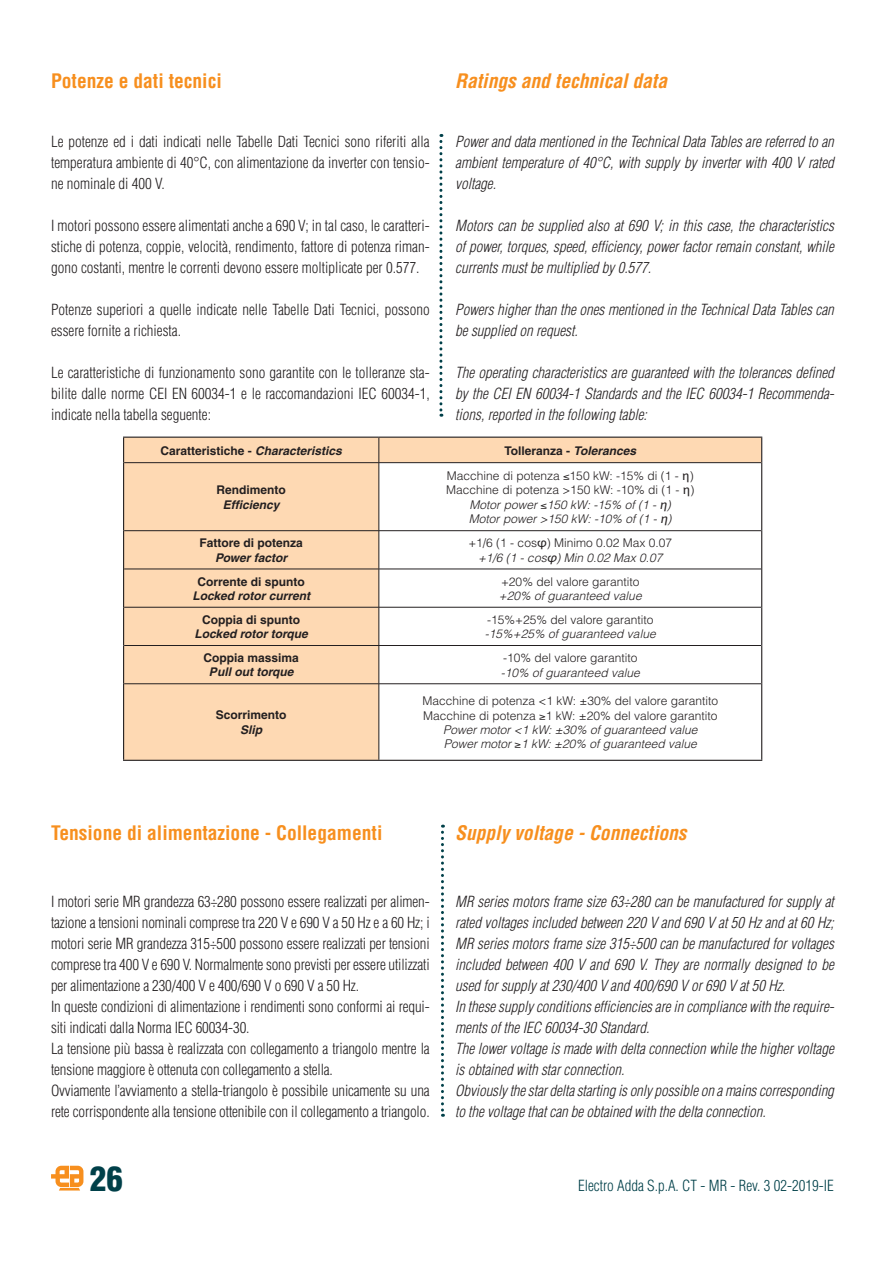
<style>
.page{position:relative;width:893px;height:1263px;background:#fff}
.page>*{position:absolute;margin:0;border:0;box-sizing:border-box;transform-origin:0 0}
.t1{font:900 condensed 33px "Helvetica";color:#004049}
.t2{font:700 condensed 19.5px "Helvetica";color:#f78f1e}
.t3{font:italic 700 condensed 19.5px "Helvetica";color:#f78f1e}
.t4{font:300 condensed 15px/21px "Helvetica";letter-spacing:-.01em;color:#231f20;text-align:justify}
.t5{font:italic 300 condensed 15px/21px "Helvetica";color:#231f20;text-align:justify}
.t6{font:300 condensed 15px "Helvetica";color:#004049}
.t7{font:300 12px/14.4px "Helvetica";color:#231f20;text-align:center}
.t8{font:700 12px "Helvetica";color:#231f20}
.t9{font:italic 700 12px "Helvetica";color:#231f20}
.t10{font:italic 300 12px "Helvetica";color:#231f20}
.s1{font-style:italic}
.s2{font-family:"Lucida Grande";font-weight:400}
.s3{font-family:"Lucida Grande";font-weight:400;font-style:italic}
</style>
<div class="page">
<svg style="left:51px;top:1166px;width:32px;height:25px"></svg>
<svg style="left:439px;top:134px;width:3px;height:283px"></svg>
<svg style="left:124px;top:438px;width:637px;height:322px"></svg>
<hr style="left:123px;top:437px;width:256px;height:1px;background:#231f20">
<svg style="left:123px;top:438px;width:1px;height:25px"></svg>
<hr style="left:379px;top:437px;width:383px;height:1px;background:#231f20">
<svg style="left:761px;top:438px;width:1px;height:25px"></svg>
<hr style="left:123px;top:463px;width:1px;height:68px;background:#231f20">
<hr style="left:761px;top:463px;width:1px;height:68px;background:#231f20">
<hr style="left:123px;top:531px;width:1px;height:38px;background:#231f20">
<hr style="left:761px;top:531px;width:1px;height:38px;background:#231f20">
<hr style="left:123px;top:569px;width:1px;height:38px;background:#231f20">
<hr style="left:761px;top:569px;width:1px;height:38px;background:#231f20">
<hr style="left:123px;top:607px;width:1px;height:39px;background:#231f20">
<hr style="left:761px;top:607px;width:1px;height:39px;background:#231f20">
<hr style="left:123px;top:646px;width:1px;height:38px;background:#231f20">
<hr style="left:761px;top:646px;width:1px;height:38px;background:#231f20">
<hr style="left:123px;top:684px;width:1px;height:76px;background:#231f20">
<hr style="left:761px;top:684px;width:1px;height:76px;background:#231f20">
<hr style="left:123px;top:760px;width:639px;height:1px;background:#231f20">
<hr style="left:124px;top:462px;width:637px;height:1px;background:#231f20">
<hr style="left:124px;top:530px;width:637px;height:1px;background:#231f20">
<hr style="left:124px;top:569px;width:637px;height:1px;background:#231f20">
<hr style="left:124px;top:607px;width:637px;height:1px;background:#231f20">
<hr style="left:124px;top:645px;width:637px;height:1px;background:#231f20">
<hr style="left:124px;top:684px;width:637px;height:1px;background:#231f20">
<svg style="left:378px;top:438px;width:1px;height:24px"></svg>
<hr style="left:378px;top:463px;width:1px;height:68px;background:#231f20">
<hr style="left:378px;top:531px;width:1px;height:38px;background:#231f20">
<hr style="left:378px;top:569px;width:1px;height:38px;background:#231f20">
<hr style="left:378px;top:607px;width:1px;height:38px;background:#231f20">
<hr style="left:378px;top:646px;width:1px;height:38px;background:#231f20">
<hr style="left:378px;top:684px;width:1px;height:76px;background:#231f20">
<svg style="left:441px;top:825px;width:3px;height:292px"></svg>
<h2 class="t2" style="left:51px;top:73px;width:172px">Potenze e dati tecnici</h2>
<h2 class="t3" style="left:455px;top:73px;width:213px">Ratings and technical data</h2>
<p class="t4" style="left:51px;top:132px;width:380px">Le potenze ed i dati indicati nelle Tabelle Dati Tecnici sono riferiti alla temperatura ambiente di 40°C, con alimentazione da inverter con tensio&shy;ne nominale di 400 V.</p>
<p class="t4" style="left:51px;top:216px;width:380px">I motori possono essere alimentati anche a 690 V; in tal caso, le caratteri&shy;stiche di potenza, coppie, velocità, rendimento, fattore di potenza riman&shy;gono costanti, mentre le correnti devono essere moltiplicate per 0.577.</p>
<p class="t4" style="left:51px;top:300px;width:380px">Potenze superiori a quelle indicate nelle Tabelle Dati Tecnici, possono essere fornite a richiesta.</p>
<p class="t4" style="left:51px;top:363px;width:380px">Le caratteristiche di funzionamento sono garantite con le tolleranze sta&shy;bilite dalle norme CEI EN 60034-1 e le raccomandazioni IEC 60034-1, indicate nella tabella seguente:</p>
<p class="t5" style="left:455px;top:132px;width:380px">Power and data mentioned in the Technical Data Tables are referred to an ambient temperature of 40°C, with supply by inverter with 400 V rated voltage.</p>
<p class="t5" style="left:455px;top:216px;width:380px">Motors can be supplied also at 690 V; in this case, the characteristics of power, torques, speed, efficiency, power factor remain constant, while currents must be multiplied by 0.577.</p>
<p class="t5" style="left:455px;top:300px;width:380px">Powers higher than the ones mentioned in the Technical Data Tables can be supplied on request.</p>
<p class="t5" style="left:455px;top:363px;width:380px">The operating characteristics are guaranteed with the tolerances defined by the CEI EN 60034-1 Standards and the IEC 60034-1 Recommenda&shy;tions, reported in the following table:</p>
<p class="t8" style="left:160px;top:446px;width:183px">Caratteristiche - <span class="s1">Characteristics</span></p>
<p class="t8" style="left:504px;top:446px;width:133px">Tolleranza - <span class="s1">Tolerances</span></p>
<p class="t8" style="left:216px;top:486px;width:71px">Rendimento</p>
<p class="t9" style="left:223px;top:500px;width:58px">Efficiency</p>
<p class="t7" style="left:446px;top:470px;width:249px">Macchine di potenza ≤150 kW: -15% di (1 - <span class="s2">η</span>)<br>Macchine di potenza &gt;150 kW: -10% di (1 - <span class="s2">η</span>)<br><span class="s1">Motor power</span> ≤<span class="s1">150 kW: -15% of (1 -</span> <span class="s3">η</span><span class="s1">)<br>Motor power &gt;150 kW: -10% of (1 -</span> <span class="s3">η</span><span class="s1">)</span></p>
<p class="t8" style="left:200px;top:539px;width:105px">Fattore di potenza</p>
<p class="t9" style="left:215px;top:553px;width:74px">Power factor</p>
<p class="t7" style="left:468px;top:537px;width:205px">+1/6 (1 - cos<span class="s2">φ</span>) Minimo 0.02 Max 0.07 <span class="s1">+1/6 (1 - cos</span><span class="s3">φ</span><span class="s1">) Min 0.02 Max 0.07</span></p>
<p class="t8" style="left:197px;top:577px;width:109px">Corrente di spunto</p>
<p class="t9" style="left:192px;top:591px;width:119px">Locked rotor current</p>
<p class="t7" style="left:501px;top:575px;width:140px">+20% del valore garantito</p>
<p class="t10" style="left:499px;top:591px;width:144px">+20% of guaranteed value</p>
<p class="t8" style="left:202px;top:615px;width:100px">Coppia di spunto</p>
<p class="t9" style="left:194px;top:630px;width:115px">Locked rotor torque</p>
<p class="t7" style="left:487px;top:614px;width:168px">-15%+25% del valore garantito</p>
<p class="t10" style="left:485px;top:630px;width:172px">-15%+25% of guaranteed value</p>
<p class="t8" style="left:203px;top:653px;width:97px">Coppia massima</p>
<p class="t9" style="left:209px;top:668px;width:86px">Pull out torque</p>
<p class="t7" style="left:503px;top:652px;width:136px">-10% del valore garantito</p>
<p class="t10" style="left:501px;top:668px;width:140px">-10% of guaranteed value</p>
<p class="t8" style="left:216px;top:711px;width:72px">Scorrimento</p>
<p class="t9" style="left:240px;top:725px;width:24px">Slip</p>
<p class="t7" style="left:422px;top:695px;width:297px">Macchine di potenza &lt;1 kW: ±30% del valore garantito Macchine di potenza ≥1 kW: ±20% del valore garantito <span class="s1">Power motor &lt;1 kW: ±30% of guaranteed value<br>Power motor</span> ≥<span class="s1">1 kW: ±20% of guaranteed value</span></p>
<h2 class="t2" style="left:51px;top:826px;width:333px">Tensione di alimentazione - Collegamenti</h2>
<h2 class="t3" style="left:455px;top:826px;width:233px">Supply voltage - Connections</h2>
<p class="t4" style="left:51px;top:892px;width:380px;text-align:left">I motori serie MR grandezza 63÷280 possono essere realizzati per alimen&shy;tazione a tensioni nominali comprese tra 220 V e 690 V a 50 Hz e a 60 Hz; i motori serie MR grandezza 315÷500 possono essere realizzati per tensioni comprese tra 400 V e 690 V. Normalmente sono previsti per essere utilizzati per alimentazione a 230/400 V e 400/690 V o 690 V a 50 Hz.<br>In queste condizioni di alimentazione i rendimenti sono conformi ai requi&shy;siti indicati dalla Norma IEC 60034-30.<br>La tensione più bassa è realizzata con collegamento a triangolo mentre la tensione maggiore è ottenuta con collegamento a stella.<br>Ovviamente l’avviamento a stella-triangolo è possibile unicamente su una rete corrispondente alla tensione ottenibile con il collegamento a triangolo.</p>
<p class="t5" style="left:455px;top:892px;width:380px;text-align:left">MR series motors frame size 63÷280 can be manufactured for supply at rated voltages included between 220 V and 690 V at 50 Hz and at 60 Hz; MR series motors frame size 315÷500 can be manufactured for voltages included between 400 V and 690 V. They are normally designed to be used for supply at 230/400 V and 400/690 V or 690 V at 50 Hz.<br>In these supply conditions efficiencies are in compliance with the require&shy;ments of the IEC 60034-30 Standard.<br>The lower voltage is made with delta connection while the higher voltage is obtained with star connection.<br>Obviously the star delta starting is only possible on a mains corresponding to the voltage that can be obtained with the delta connection.</p>
<h1 class="t1" style="left:90px;top:1166px;width:35px">26</h1>
<p class="t6" style="left:578px;top:1179px;width:257px">Electro Adda S.p.A. CT - MR - Rev. 3 02-2019-IE</p>
</div>
